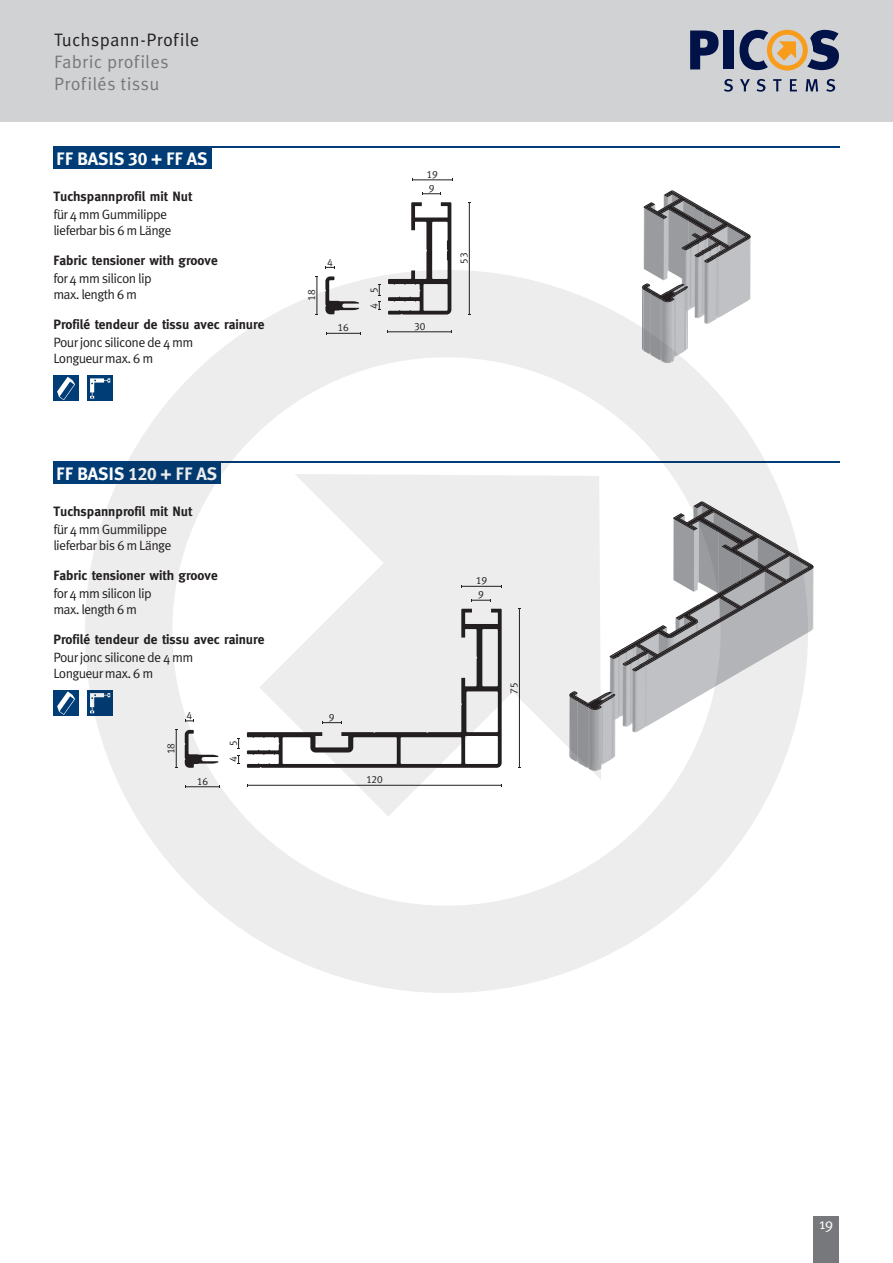
<style>
.page{position:relative;width:893px;height:1263px;background:#fff}
.page>*{position:absolute;margin:0;border:0;box-sizing:border-box;transform-origin:0 0}
.t1{font:18px "Meta Plus Bold Caps";letter-spacing:-.01em;color:#fff}
.t2{font:18px/21.6px "Meta Pro";letter-spacing:.01em;color:#76787b}
.t3{font:18px "Meta Pro";letter-spacing:.01em;color:#231f20}
.t4{font:15px "Meta";color:#fff}
.t5{font:13.5px/16.2px "Meta Pro";letter-spacing:-.05em;color:#231f20}
.t6{font:700 13.5px "Meta";color:#231f20}
.t7{font:10.5px "Meta Caps";color:#231f20}
</style>
<div class="page">
<div style="left:813px;top:1216px;width:26px;height:47px;background:#76787b"></div>
<div style="left:0;top:0;width:893px;height:121px;background:#d1d2d4"></div>
<svg style="left:690px;top:31px;width:29px;height:38px"></svg>
<div style="left:723px;top:31px;width:10px;height:38px;background:#001247"></div>
<svg style="left:724px;top:79px;width:9px;height:13px"></svg>
<svg style="left:740px;top:79px;width:10px;height:12px"></svg>
<svg style="left:757px;top:79px;width:8px;height:13px"></svg>
<svg style="left:773px;top:79px;width:9px;height:12px"></svg>
<svg style="left:790px;top:79px;width:7px;height:12px"></svg>
<svg style="left:806px;top:79px;width:12px;height:12px"></svg>
<svg style="left:826px;top:79px;width:9px;height:13px"></svg>
<svg style="left:739px;top:30px;width:100px;height:41px"></svg>
<hr style="left:53px;top:461px;width:787px;height:2px;background:#003d76">
<div style="left:53px;top:462px;width:168px;height:22px;background:#003d76"></div>
<div style="left:53px;top:690px;width:26px;height:26px;background:#003d76"></div>
<svg style="left:57px;top:691px;width:18px;height:24px"></svg>
<svg style="left:808px;top:562px;width:6px;height:71px"></svg>
<hr style="left:53px;top:147px;width:787px;height:1px;background:#003d76">
<div style="left:53px;top:147px;width:159px;height:22px;background:#003d76"></div>
<div style="left:53px;top:376px;width:26px;height:25px;background:#003d76"></div>
<svg style="left:57px;top:377px;width:18px;height:23px"></svg>
<svg style="left:643px;top:190px;width:108px;height:80px"></svg>
<svg style="left:326px;top:266px;width:9px;height:3px"></svg>
<svg style="left:422px;top:193px;width:19px;height:2px"></svg>
<hr style="left:469px;top:202px;width:1px;height:113px;background:#231f20">
<hr style="left:412px;top:180px;width:40px;height:1px;background:#231f20">
<svg style="left:411px;top:202px;width:40px;height:68px"></svg>
<svg style="left:85px;top:270px;width:723px;height:723px"></svg>
<svg style="left:259px;top:474px;width:342px;height:342px;fill:#ededed"></svg>
<h1 class="t3" style="left:54px;top:29px;width:147px">Tuchspann-Profile</h1>
<h1 class="t2" style="left:54px;top:51px;width:116px">Fabric profiles<br>Profilés tissu</h1>
<h1 class="t1" style="left:56px;top:148px;width:153px">FF BASIS 30 + FF AS</h1>
<p class="t6" style="left:53px;top:189px;width:140px">Tuchspannprofil mit Nut</p>
<p class="t5" style="left:53px;top:207px;width:120px">für 4 mm Gummilippe lieferbar bis 6 m Länge</p>
<p class="t6" style="left:53px;top:253px;width:166px">Fabric tensioner with groove</p>
<p class="t5" style="left:53px;top:271px;width:100px">for 4 mm silicon lip max. length 6 m</p>
<p class="t6" style="left:53px;top:316px;width:213px">Profilé tendeur de tissu avec rainure</p>
<p class="t5" style="left:53px;top:335px;width:141px">Pour jonc silicone de 4 mm<br>Longueur max. 6 m</p>
<h1 class="t1" style="left:56px;top:463px;width:162px">FF BASIS 120 + FF AS</h1>
<p class="t6" style="left:53px;top:503px;width:140px">Tuchspannprofil mit Nut</p>
<p class="t5" style="left:53px;top:521px;width:120px">für 4 mm Gummilippe lieferbar bis 6 m Länge</p>
<p class="t6" style="left:53px;top:567px;width:166px">Fabric tensioner with groove</p>
<p class="t5" style="left:53px;top:585px;width:100px">for 4 mm silicon lip max. length 6 m</p>
<p class="t6" style="left:53px;top:631px;width:213px">Profilé tendeur de tissu avec rainure</p>
<p class="t5" style="left:53px;top:649px;width:141px">Pour jonc silicone de 4 mm<br>Longueur max. 6 m</p>
<p class="t7" style="left:165px;top:754px;width:13px;rotate:-90deg">18</p>
<p class="t7" style="left:187px;top:709px;width:7px">4</p>
<p class="t7" style="left:197px;top:775px;width:13px">16</p>
<p class="t7" style="left:227px;top:746px;width:7px;rotate:-90deg">5</p>
<p class="t7" style="left:227px;top:762px;width:7px;rotate:-90deg">4</p>
<p class="t7" style="left:305px;top:301px;width:13px;rotate:-90deg">18</p>
<p class="t7" style="left:327px;top:256px;width:7px">4</p>
<p class="t7" style="left:338px;top:322px;width:13px">16</p>
<p class="t7" style="left:368px;top:293px;width:7px;rotate:-90deg">5</p>
<p class="t7" style="left:368px;top:309px;width:7px;rotate:-90deg">4</p>
<p class="t7" style="left:427px;top:168px;width:13px">19</p>
<p class="t7" style="left:429px;top:182px;width:7px">9</p>
<p class="t7" style="left:414px;top:320px;width:13px">30</p>
<p class="t7" style="left:458px;top:264px;width:13px;rotate:-90deg">53</p>
<p class="t7" style="left:329px;top:711px;width:7px">9</p>
<p class="t7" style="left:366px;top:774px;width:18px">120</p>
<p class="t7" style="left:476px;top:575px;width:13px">19</p>
<p class="t7" style="left:478px;top:589px;width:7px">9</p>
<p class="t7" style="left:508px;top:694px;width:13px;rotate:-90deg">75</p>
<p class="t4" style="left:819px;top:1215px;width:16px">19</p>
</div>
